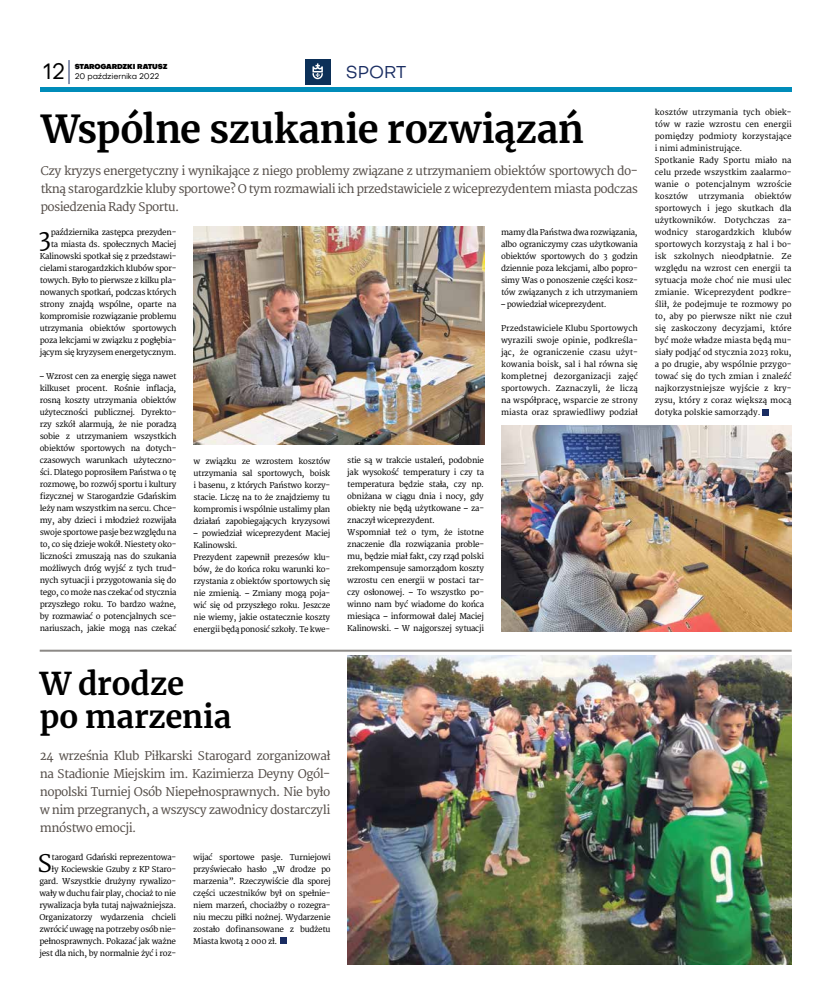
<style>
.page{position:relative;width:820px;height:993px;background:#fff}
.page>*{position:absolute;margin:0;border:0;box-sizing:border-box;transform-origin:0 0}
.t1{font:700 38px "Merriweather";letter-spacing:-.01em;color:#000}
.t2{font:700 31px/33px "Merriweather";letter-spacing:-.005em;color:#000}
.t3{font:24.3px "Merriweather";color:#000}
.t4{font:22px "Objectivity";color:#000}
.t5{font:17px "Objectivity";color:#1a2d62}
.t6{font:12px/18px "Merriweather";letter-spacing:-.04em;color:#544d48;text-align:justify}
.t7{font:8px/12px "Merriweather";letter-spacing:-.03em;color:#000;text-align:justify}
.t8{font:8px/12px "Merriweather";color:#000}
.t9{font:8px "Objectivity";letter-spacing:-.02em;color:#000}
.t10{font:900 7px "Objectivity";letter-spacing:-.02em;color:#000}
</style>
<div class="page">
<hr style="left:40px;top:87px;width:751px;height:4px;background:#008cb9">
<svg style="left:68px;top:60px;width:1px;height:24px"></svg>
<div style="left:305px;top:59px;width:25px;height:25px;background:#0c3058"></div>
<svg style="left:312px;top:63px;width:11px;height:16px"></svg>
<hr style="left:40px;top:649px;width:751px;height:2px;background:#8c8986">
<svg style="left:281px;top:937px;width:6px;height:6px"></svg>
<img style="left:347px;top:655px;width:444px;height:309px">
<img style="left:501px;top:425px;width:290px;height:206px">
<img style="left:193px;top:227px;width:291px;height:218px">
<svg style="left:762px;top:409px;width:6px;height:6px"></svg>
<h3 class="t4" style="left:43px;top:57px;width:24px">12</h3>
<p class="t9" style="left:75px;top:71px;width:86px">20 października 2022</p>
<p class="t10" style="left:75px;top:61px;width:94px">STAROGARDZKI RATUSZ</p>
<h3 class="t5" style="left:345px;top:61px;width:62px">SPORT</h3>
<h1 class="t1" style="left:41px;top:103px;width:544px">Wspólne szukanie rozwiązań</h1>
<p class="t6" style="left:40px;top:161px;width:598px">Czy kryzys energetyczny i wynikające z niego problemy związane z utrzymaniem obiektów sportowych do&shy;tkną starogardzkie kluby sportowe? O tym rozmawiali ich przedstawiciele z wiceprezydentem miasta podczas posiedzenia Rady Sportu.</p>
<p class="t7" style="left:40px;top:226px;width:138px;text-align:right">października zastępca prezyden-<br>ta miasta ds. społecznych Maciej Kalinowski spotkał się z przedstawi&shy;cielami starogardzkich klubów spor&shy;towych. Było to pierwsze z kilku pla&shy;nowanych spotkań, podczas których strony znajdą wspólne, oparte na kompromisie rozwiązanie problemu utrzymania obiektów sportowych poza lekcjami w związku z pogłębia&shy;jącym się kryzysem energetycznym.</p>
<p class="t7" style="left:40px;top:370px;width:138px">– Wzrost cen za energię sięga nawet kilkuset procent. Rośnie inflacja, rosną koszty utrzymania obiektów użyteczności publicznej. Dyrekto&shy;rzy szkół alarmują, że nie poradzą sobie z utrzymaniem wszystkich obiektów sportowych na dotych&shy;czasowych warunkach użyteczno&shy;ści. Dlatego poprosiłem Państwa o tę rozmowę, bo rozwój sportu i kultury fizycznej w Starogardzie Gdańskim leży nam wszystkim na sercu. Chce&shy;my, aby dzieci i młodzież rozwijała swoje sportowe pasje bez względu na to, co się dzieje wokół. Niestety oko&shy;liczności zmuszają nas do szukania możliwych dróg wyjść z tych trud&shy;nych sytuacji i przygotowania się do tego, co może nas czekać od stycznia przyszłego roku. To bardzo ważne, by rozmawiać o potencjalnych sce&shy;nariuszach, jakie mogą nas czekać</p>
<h3 class="t3" style="left:39px;top:223px;width:14px">3</h3>
<p class="t7" style="left:193px;top:455px;width:138px">w związku ze wzrostem kosztów utrzymania sal sportowych, boisk i basenu, z których Państwo korzy&shy;stacie. Liczę na to że znajdziemy tu kompromis i wspólnie ustalimy plan działań zapobiegających kryzysowi</p>
<p class="t7" style="left:193px;top:527px;width:138px;text-align:left">– powiedział wiceprezydent Maciej<br>Kalinowski.<br>Prezydent zapewnił prezesów klu&shy;bów, że do końca roku warunki ko&shy;rzystania z obiektów sportowych się nie zmienią. – Zmiany mogą poja&shy;wić się od przyszłego roku. Jeszcze nie wiemy, jakie ostatecznie koszty energii będą ponosić szkoły. Te kwe-</p>
<h2 class="t2" style="left:40px;top:666px;width:193px">W drodze<br>po marzenia</h2>
<h3 class="t6" style="left:40px;top:746px;width:292px">24 września Klub Piłkarski Starogard zorganizował na Stadionie Miejskim im. Kazimierza Deyny Ogól&shy;nopolski Turniej Osób Niepełnosprawnych. Nie było w nim przegranych, a wszyscy zawodnicy dostarczyli mnóstwo emocji.</h3>
<p class="t7" style="left:193px;top:850px;width:139px">wijać sportowe pasje. Turniejowi przyświecało hasło „W drodze po marzenia”. Rzeczywiście dla sporej części uczestników był on spełnie&shy;niem marzeń, chociażby o rozegra&shy;niu meczu piłki nożnej. Wydarzenie zostało dofinansowane z budżetu Miasta kwotą 2 000 zł.</p>
<p class="t7" style="left:39px;top:850px;width:138px;text-align:right">tarogard Gdański reprezentowa-<br>ły Kociewskie Gzuby z KP Staro&shy;gard. Wszystkie drużyny rywalizo&shy;wały w duchu fair play, chociaż to nie rywalizacja była tutaj najważniejsza.<br>Organizatorzy wydarzenia chcieli zwrócić uwagę na potrzeby osób nie&shy;pełnosprawnych. Pokazać jak ważne jest dla nich, by normalnie żyć i roz-</p>
<h3 class="t3" style="left:38px;top:848px;width:16px">S</h3>
<p class="t7" style="left:347px;top:454px;width:138px;text-align:left">stie są w trakcie ustaleń, podobnie jak wysokość temperatury i czy ta temperatura będzie stała, czy np. obniżana w ciągu dnia i nocy, gdy obiekty nie będą użytkowane – za&shy;znaczył wiceprezydent.<br>Wspomniał też o tym, że istotne znaczenie dla rozwiązania proble&shy;mu, będzie miał fakt, czy rząd polski zrekompensuje samorządom koszty wzrostu cen energii w postaci tar&shy;czy osłonowej. – To wszystko po&shy;winno nam być wiadome do końca miesiąca – informował dalej Maciej Kalinowski. – W najgorszej sytuacji</p>
<p class="t7" style="left:501px;top:226px;width:138px">mamy dla Państwa dwa rozwiązania, albo ograniczymy czas użytkowania obiektów sportowych do 3 godzin dziennie poza lekcjami, albo popro&shy;simy Was o ponoszenie części kosz&shy;tów związanych z ich utrzymaniem</p>
<p class="t7" style="left:501px;top:298px;width:107px">– powiedział wiceprezydent.</p>
<p class="t7" style="left:501px;top:322px;width:138px">Przedstawiciele Klubu Sportowych wyrazili swoje opinie, podkreśla&shy;jąc, że ograniczenie czasu użyt&shy;kowania boisk, sal i hal równa się kompletnej dezorganizacji zajęć sportowych. Zaznaczyli, że liczą na współpracę, wsparcie ze strony miasta oraz sprawiedliwy podział</p>
<p class="t8" style="left:654px;top:106px;width:138px">kosztów utrzymania tych obiek&shy;tów w razie wzrostu cen energii pomiędzy podmioty korzystające i nimi administrujące.<br>Spotkanie Rady Sportu miało na celu przede wszystkim zaalarmo&shy;wanie o potencjalnym wzroście kosztów</p>
<p class="t7" style="left:654px;top:190px;width:138px;text-indent:100px">obiektów sportowych i jego skutkach dla użytkowników. Dotychczas za&shy;wodnicy starogardzkich klubów sportowych korzystają z hal i bo&shy;isk szkolnych nieodpłatnie. Ze względu na wzrost cen energii ta sytuacja może choć nie musi ulec zmianie. Wiceprezydent podkre&shy;ślił, że podejmuje te rozmowy po to, aby po pierwsze nikt nie czuł się zaskoczony decyzjami, które być może władze miasta będą mu&shy;siały podjąć od stycznia 2023 roku, a po drugie, aby wspólnie przygo&shy;tować się do tych zmian i znaleźć najkorzystniejsze wyjście z kry&shy;zysu, który z coraz większą mocą dotyka polskie samorządy.</p>
<p class="t8" style="left:698px;top:190px;width:47px">utrzymania</p>
</div>
